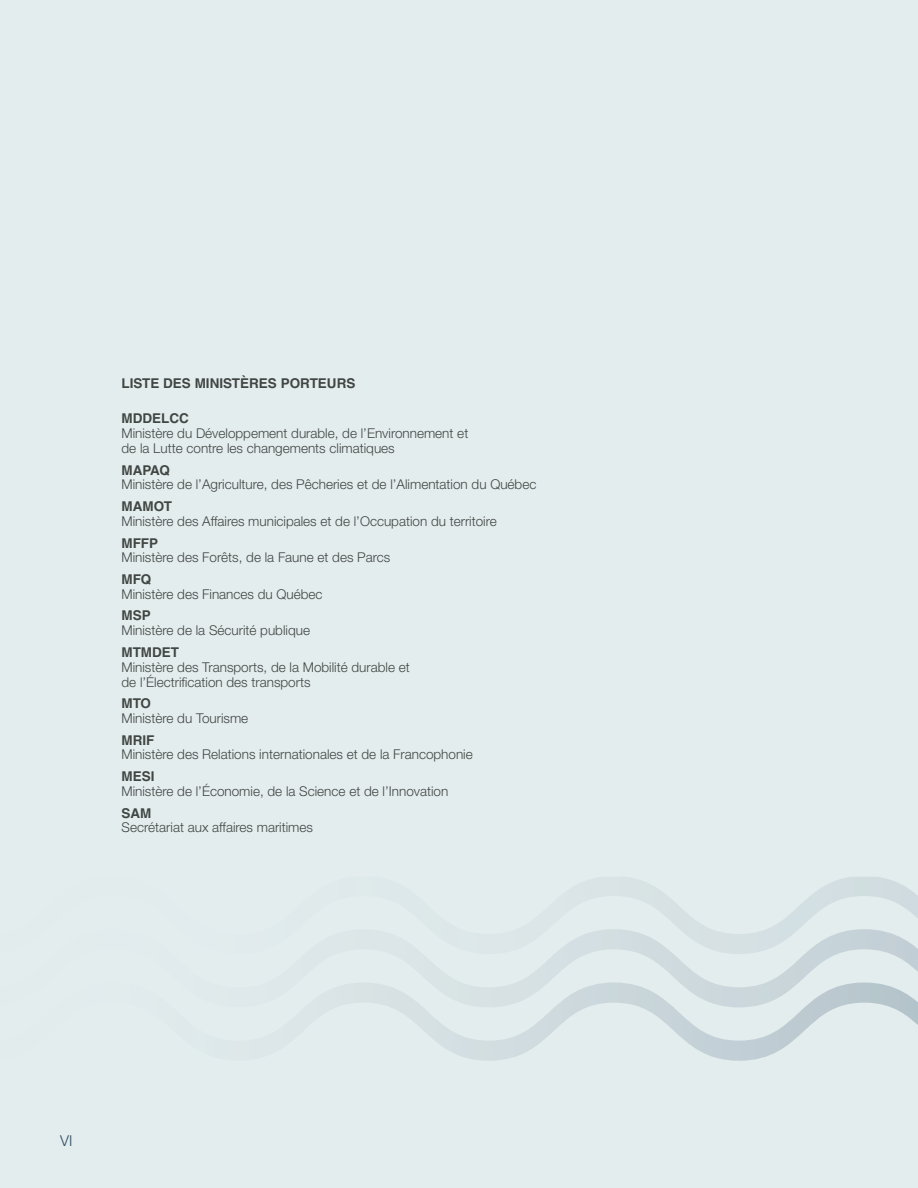
<style>
.page{position:relative;width:918px;height:1188px;background:#e4edee}
.page>*{position:absolute;margin:0;border:0;box-sizing:border-box;transform-origin:0 0}
.t1{font:300 15px "Helvetica Neue";color:#39546b}
.t2{font:300 13.5px/14.9px "Helvetica Neue";color:#414643}
.t3{font:700 13.5px "Helvetica LT Std";color:#414643}
.s1{font-family:"Helvetica LT Std";font-weight:700}
</style>
<div class="page">
<svg style="left:391px;top:1007px;width:527px;height:54px"></svg>
<svg style="left:354px;top:954px;width:564px;height:53px"></svg>
<svg style="left:555px;top:877px;width:363px;height:77px"></svg>
<p class="t3" style="left:122px;top:375px;width:235px">LISTE DES MINISTÈRES PORTEURS</p>
<p class="t2" style="left:122px;top:411px;width:348px"><span class="s1">MDDELCC<br></span>Ministère du Développement durable, de l’Environnement et de la Lutte contre les changements climatiques</p>
<p class="t2" style="left:122px;top:462px;width:416px"><span class="s1">MAPAQ<br></span>Ministère de l’Agriculture, des Pêcheries et de l’Alimentation du Québec</p>
<p class="t2" style="left:122px;top:499px;width:377px"><span class="s1">MAMOT<br></span>Ministère des Affaires municipales et de l’Occupation du territoire</p>
<p class="t2" style="left:122px;top:535px;width:270px"><span class="s1">MFFP<br></span>Ministère des Forêts, de la Faune et des Parcs</p>
<p class="t2" style="left:122px;top:571px;width:203px"><span class="s1">MFQ<br></span>Ministère des Finances du Québec</p>
<p class="t2" style="left:122px;top:608px;width:190px"><span class="s1">MSP<br></span>Ministère de la Sécurité publique</p>
<p class="t2" style="left:122px;top:644px;width:290px"><span class="s1">MTMDET<br></span>Ministère des Transports, de la Mobilité durable et de l’Électrification des transports</p>
<p class="t2" style="left:122px;top:696px;width:128px"><span class="s1">MTO<br></span>Ministère du Tourisme</p>
<p class="t2" style="left:122px;top:732px;width:353px"><span class="s1">MRIF<br></span>Ministère des Relations internationales et de la Francophonie</p>
<p class="t2" style="left:122px;top:769px;width:328px"><span class="s1">MESI<br></span>Ministère de l’Économie, de la Science et de l’Innovation</p>
<p class="t2" style="left:122px;top:805px;width:193px"><span class="s1">SAM<br></span>Secrétariat aux affaires maritimes</p>
<p class="t1" style="left:60px;top:1132px;width:14px">VI</p>
</div>
